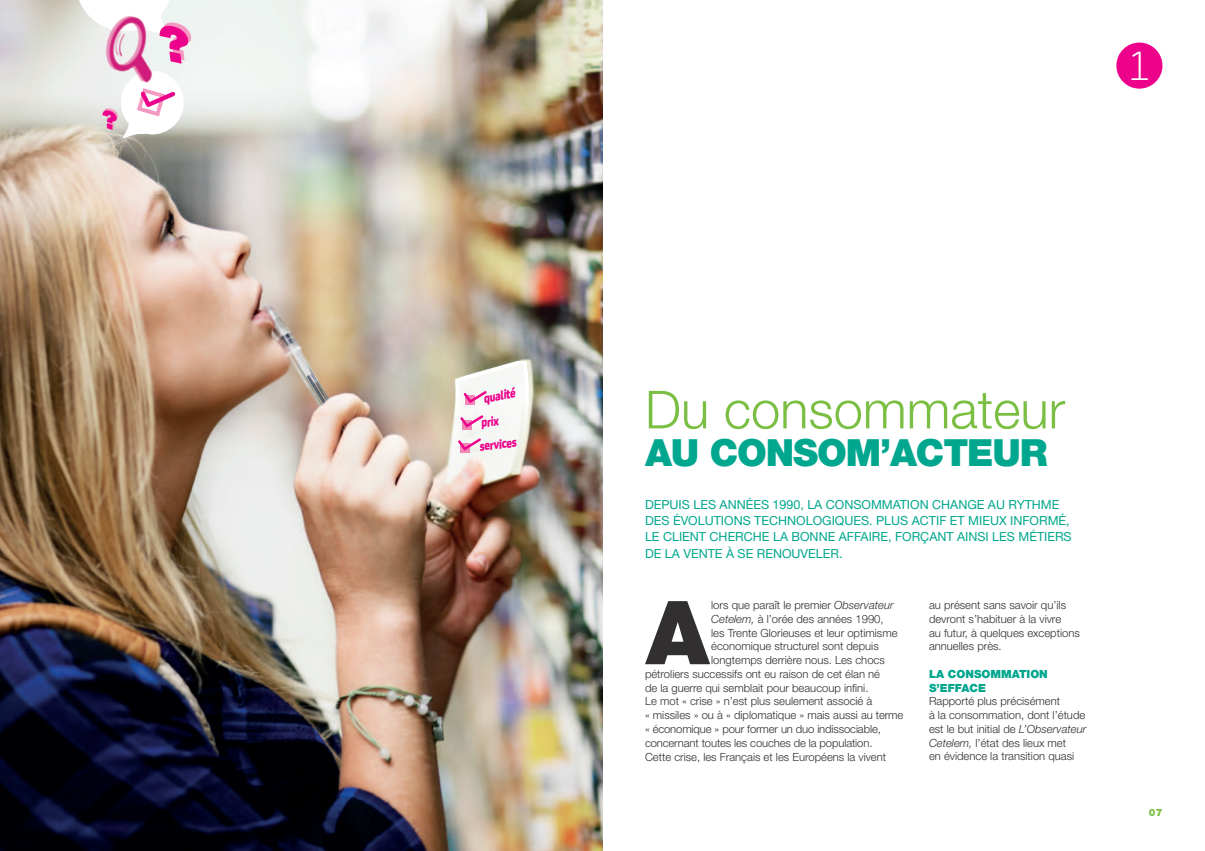
<style>
.page{position:relative;width:1205px;height:851px;background:#fff}
.page>*{position:absolute;margin:0;border:0;box-sizing:border-box;transform-origin:0 0}
.t1{font:900 88.25px "Helvetica Neue";color:#312f30}
.t2{font:300 52.5px "Helvetica Neue";color:#7abe42}
.t3{font:300 43.88px "FS Joey";color:#fff}
.t4{font:900 37.5px "Helvetica Neue";color:#00a78e}
.t5{font:800 13.62px "FS Joey";color:#ed028c;scale:.83 1}
.t6{font:italic 800 13.62px "FS Joey";color:#ed028c;scale:.81 1}
.t7{font:italic 800 13.5px "FS Joey";color:#ed028c;scale:.83 1}
.t8{font:12.5px/16.2px "Helvetica Neue";color:#00a78e}
.t9{font:300 11.25px/13.8px "Helvetica Neue";color:#312f30}
.t10{font:900 11.25px/13.8px "Helvetica Neue";color:#00a78e}
.t11{font:900 10px "Helvetica Neue";color:#7abe42}
.s1{font-style:italic}
</style>
<div class="page">
<img style="left:0;top:0;width:602px;height:850px">
<div style="left:1116px;top:43px;width:46px;height:46px;background:#ed028c;border-radius:50%"></div>
<svg style="left:443px;top:361px;width:87px;height:128px"></svg>
<svg style="left:74px;top:0;width:117px;height:140px"></svg>
<p class="t7" style="left:482px;top:387px;width:40px;rotate:-10deg">qualité</p>
<p class="t6" style="left:479px;top:412px;width:23px;rotate:-8deg">prix</p>
<p class="t5" style="left:478px;top:435px;width:46px;rotate:-6deg">services</p>
<h3 class="t3" style="left:1128px;top:35px;width:24px">1</h3>
<h2 class="t2" style="left:645px;top:377px;width:422px">Du consommateur</h2>
<h3 class="t4" style="left:645px;top:430px;width:94px">AU CONSOM</h3>
<h3 class="t4" style="left:880px;top:430px;width:37px">’ACTE</h3>
<h3 class="t4" style="left:992px;top:430px;width:57px">UR</h3>
<p class="t8" style="left:645px;top:496px;width:428px">DEPUIS LES ANNÉES 1990, LA CONSOMMATION CHANGE AU RYTHME DES ÉVOLUTIONS TECHNOLOGIQUES. PLUS ACTIF ET MIEUX INFORMÉ, LE CLIENT CHERCHE LA BONNE AFFAIRE, FORÇANT AINSI LES MÉTIERS DE LA VENTE À SE RENOUVELER.</p>
<h1 class="t1" style="left:646px;top:580px;width:65px">A</h1>
<p class="t9" style="left:711px;top:598px;width:184px">lors que paraît le premier <span class="s1">Observateur</span></p>
<p class="t9" style="left:711px;top:611px;width:174px"><span class="s1">Cetelem,</span> à l’orée des années 1990,</p>
<p class="t9" style="left:711px;top:625px;width:188px">les Trente Glorieuses et leur optimisme</p>
<p class="t9" style="left:711px;top:639px;width:169px">économique structurel sont depuis</p>
<p class="t9" style="left:711px;top:653px;width:175px">longtemps derrière nous. Les chocs</p>
<p class="t9" style="left:645px;top:666px;width:237px">pétroliers successifs ont eu raison de cet élan né</p>
<p class="t9" style="left:645px;top:680px;width:225px">de la guerre qui semblait pour beaucoup infini.</p>
<p class="t9" style="left:645px;top:694px;width:229px">Le mot « crise » n’est plus seulement associé à</p>
<p class="t9" style="left:645px;top:708px;width:260px">« missiles » ou à « diplomatique » mais aussi au terme</p>
<p class="t9" style="left:645px;top:721px;width:237px">« économique » pour former un duo indissociable,</p>
<p class="t9" style="left:645px;top:735px;width:229px">concernant toutes les couches de la population.</p>
<p class="t9" style="left:645px;top:749px;width:243px">Cette crise, les Français et les Européens la vivent</p>
<p class="t9" style="left:929px;top:598px;width:152px">au présent sans savoir qu’ils devront s’habituer à la vivre<br>au futur, à quelques exceptions annuelles près.</p>
<p class="t10" style="left:929px;top:667px;width:120px">LA CONSOMMATION<br>S’EFFACE</p>
<p class="t9" style="left:929px;top:694px;width:159px">Rapporté plus précisément<br>à la consommation, dont l’étude est le but initial de <span class="s1">L’Observateur<br>Cetelem,</span> l’état des lieux met<br>en évidence la transition quasi</p>
<p class="t11" style="left:1149px;top:806px;width:15px">07</p>
</div>
